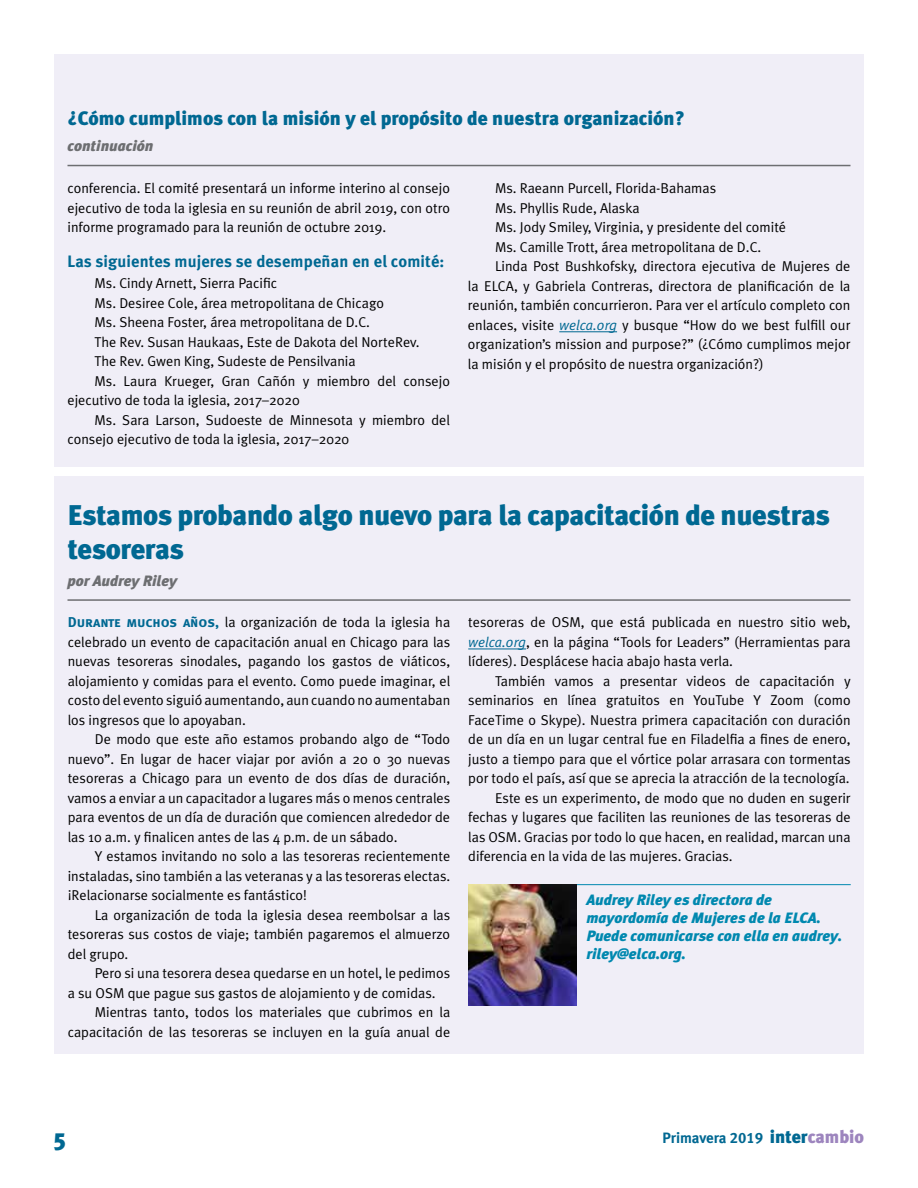
<style>
.page{position:relative;width:918px;height:1188px;background:#fff}
.page>*{position:absolute;margin:0;border:0;box-sizing:border-box;transform-origin:0 0}
.t1{font:900 28.5px/34.2px "Meta Plus";letter-spacing:-.015em;color:#006892}
.t2{font:900 24px "Meta Plus";color:#006892}
.t3{font:900 19.5px "Meta Plus";color:#006892}
.t4{font:16.5px "Meta Bold LF";letter-spacing:.01em;color:#006892}
.t5{font:italic 900 15px/18px "Meta Plus";color:#0088af}
.t6{font:italic 900 15px "Meta Plus";color:#6d6e71}
.t7{font:15px "Meta Bold LF";letter-spacing:-.005em;color:#006892}
.t8{font:14.25px/19.5px "Meta Plus Normal";color:#000;text-align:justify}
.s1{font-style:italic;color:#006892}
.s2{font-family:"Meta Bold LF Caps";color:#006892}
.s3{font-family:"Meta Plus";font-weight:900;font-size:18px}
.s4{font-family:"Meta Plus";font-weight:900;font-size:18px;color:#9d85be}
</style>
<div class="page">
<div style="left:54px;top:54px;width:810px;height:114px;background:#f0eef7"></div>
<hr style="left:68px;top:165px;width:782px;height:1px;background:#6d6e71">
<div style="left:54px;top:168px;width:810px;height:298px;background:#f0eef7"></div>
<hr style="left:559px;top:331px;width:58px;height:1px;background:#006892">
<div style="left:54px;top:603px;width:810px;height:451px;background:#f0eef7"></div>
<hr style="left:468px;top:649px;width:58px;height:1px;background:#006892">
<hr style="left:468px;top:884px;width:383px;height:1px;background:#0088af">
<img style="left:468px;top:885px;width:108px;height:121px">
<div style="left:54px;top:476px;width:810px;height:127px;background:#f0eef7"></div>
<hr style="left:68px;top:599px;width:782px;height:2px;background:#6d6e71">
<h3 class="t3" style="left:68px;top:106px;width:619px">¿Cómo cumplimos con la misión y el propósito de nuestra organización?</h3>
<p class="t6" style="left:68px;top:137px;width:87px">continuación</p>
<p class="t8" style="left:68px;top:178px;width:384px">conferencia. El comité presentará un informe interino al consejo ejecutivo de toda la iglesia en su reunión de abril 2019, con otro informe programado para la reunión de octubre 2019.</p>
<p class="t4" style="left:68px;top:251px;width:378px">Las siguientes mujeres se desempeñan en el comité:</p>
<p class="t8" style="left:94px;top:274px;width:184px">Ms. Cindy Arnett, Sierra Pacific</p>
<p class="t8" style="left:94px;top:293px;width:291px">Ms. Desiree Cole, área metropolitana de Chicago</p>
<p class="t8" style="left:94px;top:313px;width:277px">Ms. Sheena Foster, área metropolitana de D.C.</p>
<p class="t8" style="left:94px;top:332px;width:327px">The Rev. Susan Haukaas, Este de Dakota del NorteRev.</p>
<p class="t8" style="left:94px;top:352px;width:263px">The Rev. Gwen King, Sudeste de Pensilvania</p>
<p class="t8" style="left:94px;top:371px;width:357px">Ms. Laura Krueger, Gran Cañón y miembro del consejo</p>
<p class="t8" style="left:67px;top:391px;width:234px">ejecutivo de toda la iglesia, 2017–2020</p>
<p class="t8" style="left:94px;top:410px;width:357px">Ms. Sara Larson, Sudoeste de Minnesota y miembro del</p>
<p class="t8" style="left:67px;top:430px;width:283px">consejo ejecutivo de toda la iglesia, 2017–2020</p>
<p class="t8" style="left:495px;top:178px;width:223px">Ms. Raeann Purcell, Florida-Bahamas</p>
<p class="t8" style="left:495px;top:198px;width:146px">Ms. Phyllis Rude, Alaska</p>
<p class="t8" style="left:495px;top:217px;width:293px">Ms. Jody Smiley, Virginia, y presidente del comité</p>
<p class="t8" style="left:495px;top:237px;width:268px">Ms. Camille Trott, área metropolitana de D.C.</p>
<p class="t8" style="left:495px;top:256px;width:357px">Linda Post Bushkofsky, directora ejecutiva de Mujeres de</p>
<p class="t8" style="left:468px;top:276px;width:384px">la ELCA, y Gabriela Contreras, directora de planificación de la</p>
<p class="t8" style="left:468px;top:295px;width:384px">reunión, también concurrieron. Para ver el artículo completo con</p>
<p class="t8" style="left:468px;top:315px;width:384px">enlaces, visite <span class="s1">welca.org</span> y busque “How do we best fulfill our</p>
<p class="t8" style="left:468px;top:334px;width:384px">organization’s mission and purpose?” (¿Cómo cumplimos mejor</p>
<p class="t8" style="left:468px;top:354px;width:297px">la misión y el propósito de nuestra organización?)</p>
<h1 class="t1" style="left:68px;top:498px;width:764px">Estamos probando algo nuevo para la capacitación de nuestras tesoreras</h1>
<p class="t6" style="left:68px;top:572px;width:111px">por Audrey Riley</p>
<p class="t8" style="left:68px;top:613px;width:384px"><span class="s2">Durante muchos años,</span> la organización de toda la iglesia ha celebrado un evento de capacitación anual en Chicago para las nuevas tesoreras sinodales, pagando los gastos de viáticos, alojamiento y comidas para el evento. Como puede imaginar, el costo del evento siguió aumentando, aun cuando no aumentaban los ingresos que lo apoyaban.</p>
<p class="t8" style="left:68px;top:730px;width:384px;text-indent:27px">De modo que este año estamos probando algo de “Todo nuevo”. En lugar de hacer viajar por avión a 20 o 30 nuevas tesoreras a Chicago para un evento de dos días de duración, vamos a enviar a un capacitador a lugares más o menos centrales para eventos de un día de duración que comiencen alrededor de las 10 a.m. y finalicen antes de las 4 p.m. de un sábado.</p>
<p class="t8" style="left:68px;top:846px;width:384px;text-indent:27px">Y estamos invitando no solo a las tesoreras recientemente instaladas, sino también a las veteranas y a las tesoreras electas. ¡Relacionarse socialmente es fantástico!</p>
<p class="t8" style="left:68px;top:905px;width:384px;text-indent:27px">La organización de toda la iglesia desea reembolsar a las tesoreras sus costos de viaje; también pagaremos el almuerzo del grupo.</p>
<p class="t8" style="left:68px;top:963px;width:384px;text-indent:27px">Pero si una tesorera desea quedarse en un hotel, le pedimos a su OSM que pague sus gastos de alojamiento y de comidas.</p>
<p class="t8" style="left:68px;top:1002px;width:384px;text-align:right">Mientras tanto, todos los materiales que cubrimos en la capacitación de las tesoreras se incluyen en la guía anual de</p>
<p class="t8" style="left:468px;top:613px;width:384px">tesoreras de OSM, que está publicada en nuestro sitio web, <span class="s1">welca.org</span>, en la página “Tools for Leaders” (Herramientas para líderes). Desplácese hacia abajo hasta verla.</p>
<p class="t8" style="left:495px;top:671px;width:357px">También vamos a presentar videos de capacitación y</p>
<p class="t8" style="left:468px;top:691px;width:384px">seminarios en línea gratuitos en YouTube Y Zoom (como</p>
<p class="t8" style="left:468px;top:710px;width:384px">FaceTime o Skype). Nuestra primera capacitación con duración</p>
<p class="t8" style="left:468px;top:730px;width:384px">de un día en un lugar central fue en Filadelfia a fines de enero,</p>
<p class="t8" style="left:468px;top:749px;width:384px">justo a tiempo para que el vórtice polar arrasara con tormentas</p>
<p class="t8" style="left:468px;top:769px;width:383px">por todo el país, así que se aprecia la atracción de la tecnología.</p>
<p class="t8" style="left:495px;top:788px;width:357px">Este es un experimento, de modo que no duden en sugerir</p>
<p class="t8" style="left:468px;top:808px;width:384px">fechas y lugares que faciliten las reuniones de las tesoreras de</p>
<p class="t8" style="left:468px;top:827px;width:384px">las OSM. Gracias por todo lo que hacen, en realidad, marcan una</p>
<p class="t8" style="left:468px;top:846px;width:266px">diferencia en la vida de las mujeres. Gracias.</p>
<p class="t5" style="left:586px;top:891px;width:257px">Audrey Riley es directora de mayordomía de Mujeres de la ELCA.<br>Puede comunicarse con ella en audrey. riley@elca.org.</p>
<h2 class="t2" style="left:54px;top:1123px;width:13px">5</h2>
<p class="t7" style="left:662px;top:1129px;width:203px">Primavera 2019 <span class="s3">inter</span><span class="s4">cambio</span></p>
</div>
